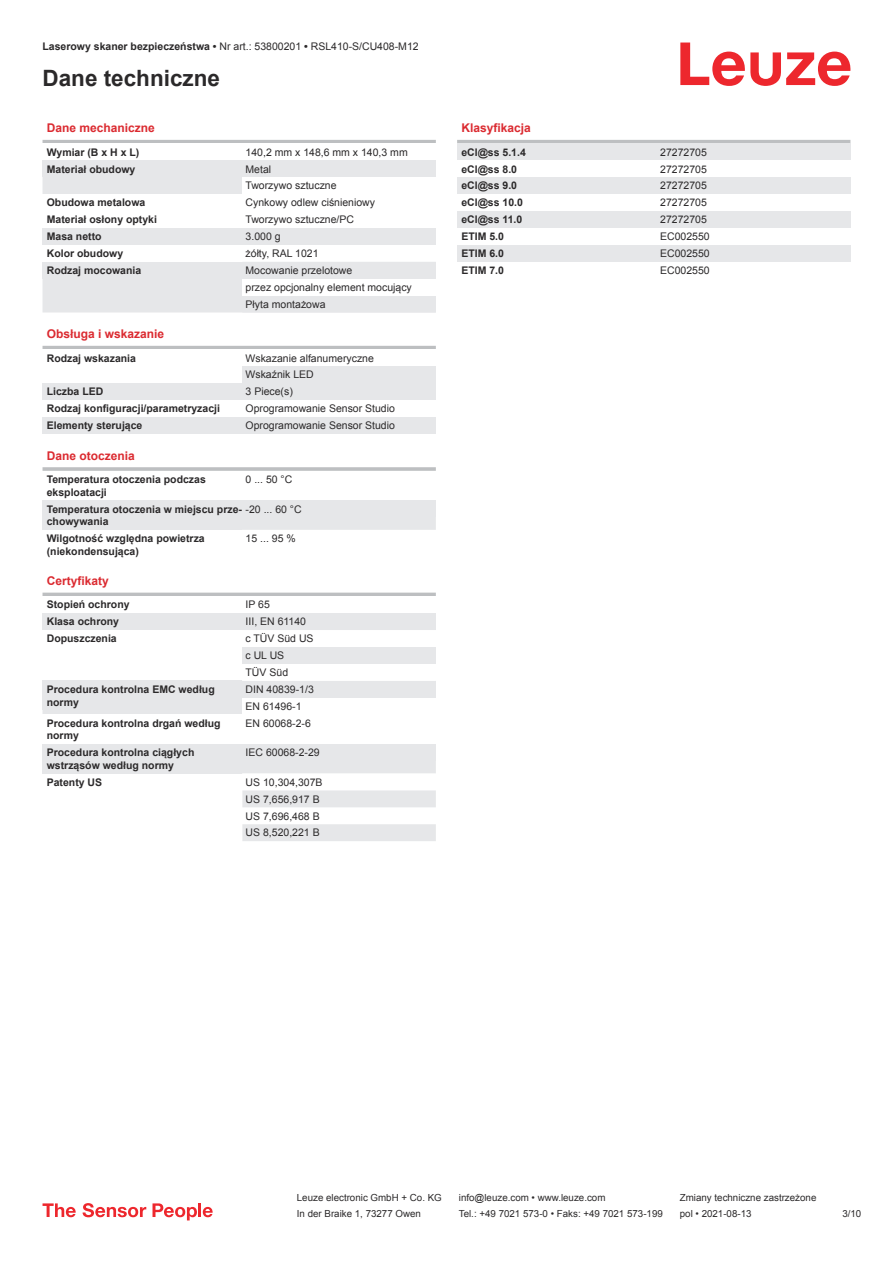
<style>
.page{position:relative;width:893px;height:1263px;background:#fff}
.page>*{position:absolute;margin:0;border:0;box-sizing:border-box;transform-origin:0 0}
.t1{font:700 22.5px "Arial";color:#2b292a}
.t2{font:700 12px "Arial";color:#db2a30}
.t3{font:700 10.5px/12.6px "Arial";color:#2b292a}
.t4{font:10.5px/17px "Arial";color:#2b292a}
.t5{font:9.75px "Arial";color:#2b292a}
.s1{font-weight:700}
.s2{font-weight:400}
</style>
<div class="page">
<svg style="left:680px;top:43px;width:170px;height:43px"></svg>
<svg style="left:43px;top:177px;width:393px;height:596px"></svg>
<hr style="left:43px;top:140px;width:393px;height:3px;background:#bdbfc1">
<div style="left:43px;top:160px;width:199px;height:17px;background:#e6e7e9"></div>
<div style="left:242px;top:160px;width:194px;height:17px;background:#e6e7e9"></div>
<div style="left:242px;top:177px;width:194px;height:17px;background:#fff"></div>
<div style="left:43px;top:194px;width:199px;height:17px;background:#fff"></div>
<div style="left:242px;top:194px;width:194px;height:17px;background:#fff"></div>
<div style="left:43px;top:211px;width:199px;height:17px;background:#fff"></div>
<div style="left:242px;top:211px;width:194px;height:17px;background:#fff"></div>
<div style="left:43px;top:228px;width:199px;height:17px;background:#e6e7e9"></div>
<div style="left:242px;top:228px;width:194px;height:17px;background:#e6e7e9"></div>
<div style="left:43px;top:245px;width:199px;height:17px;background:#fff"></div>
<div style="left:242px;top:245px;width:194px;height:17px;background:#fff"></div>
<div style="left:43px;top:262px;width:199px;height:17px;background:#e6e7e9"></div>
<div style="left:242px;top:262px;width:194px;height:50px;background:#e6e7e9"></div>
<div style="left:242px;top:279px;width:194px;height:17px;background:#fff"></div>
<div style="left:43px;top:329px;width:393px;height:19px;background:#fff"></div>
<hr style="left:43px;top:346px;width:393px;height:3px;background:#bdbfc1">
<div style="left:43px;top:349px;width:199px;height:17px;background:#fff"></div>
<div style="left:242px;top:349px;width:194px;height:17px;background:#fff"></div>
<div style="left:242px;top:366px;width:194px;height:17px;background:#e6e7e9"></div>
<div style="left:43px;top:383px;width:199px;height:17px;background:#e6e7e9"></div>
<div style="left:242px;top:383px;width:194px;height:17px;background:#e6e7e9"></div>
<div style="left:43px;top:400px;width:199px;height:17px;background:#fff"></div>
<div style="left:242px;top:400px;width:194px;height:17px;background:#fff"></div>
<div style="left:43px;top:417px;width:199px;height:17px;background:#e6e7e9"></div>
<div style="left:242px;top:417px;width:194px;height:17px;background:#e6e7e9"></div>
<div style="left:43px;top:451px;width:393px;height:18px;background:#fff"></div>
<hr style="left:43px;top:467px;width:393px;height:4px;background:#c7c9ca">
<div style="left:43px;top:471px;width:199px;height:29px;background:#fff"></div>
<div style="left:242px;top:471px;width:194px;height:17px;background:#fff"></div>
<div style="left:43px;top:500px;width:199px;height:30px;background:#e6e7e9"></div>
<div style="left:242px;top:500px;width:194px;height:17px;background:#e6e7e9"></div>
<div style="left:43px;top:530px;width:199px;height:29px;background:#fff"></div>
<div style="left:242px;top:530px;width:194px;height:17px;background:#fff"></div>
<div style="left:43px;top:576px;width:393px;height:18px;background:#fff"></div>
<hr style="left:43px;top:593px;width:393px;height:3px;background:#bdbfc1">
<div style="left:43px;top:596px;width:199px;height:17px;background:#fff"></div>
<div style="left:242px;top:596px;width:194px;height:17px;background:#fff"></div>
<div style="left:43px;top:613px;width:199px;height:17px;background:#e6e7e9"></div>
<div style="left:242px;top:613px;width:194px;height:17px;background:#e6e7e9"></div>
<div style="left:43px;top:630px;width:199px;height:17px;background:#fff"></div>
<svg style="left:242px;top:630px;width:194px;height:51px"></svg>
<div style="left:242px;top:647px;width:194px;height:17px;background:#e6e7e9"></div>
<div style="left:43px;top:681px;width:199px;height:29px;background:#e6e7e9"></div>
<div style="left:242px;top:681px;width:194px;height:17px;background:#e6e7e9"></div>
<div style="left:242px;top:698px;width:194px;height:16px;background:#fff"></div>
<div style="left:43px;top:714px;width:199px;height:30px;background:#fff"></div>
<div style="left:242px;top:714px;width:194px;height:17px;background:#fff"></div>
<div style="left:43px;top:744px;width:199px;height:29px;background:#e6e7e9"></div>
<div style="left:242px;top:744px;width:194px;height:17px;background:#e6e7e9"></div>
<svg style="left:242px;top:773px;width:194px;height:68px"></svg>
<hr style="left:457px;top:140px;width:393px;height:3px;background:#bdbfc1">
<div style="left:457px;top:143px;width:200px;height:17px;background:#e6e7e9"></div>
<div style="left:657px;top:143px;width:193px;height:17px;background:#e6e7e9"></div>
<div style="left:457px;top:177px;width:200px;height:17px;background:#e6e7e9"></div>
<div style="left:657px;top:177px;width:193px;height:17px;background:#e6e7e9"></div>
<div style="left:457px;top:211px;width:200px;height:17px;background:#e6e7e9"></div>
<div style="left:657px;top:211px;width:193px;height:17px;background:#e6e7e9"></div>
<div style="left:457px;top:245px;width:200px;height:17px;background:#e6e7e9"></div>
<div style="left:657px;top:245px;width:193px;height:17px;background:#e6e7e9"></div>
<svg style="left:43px;top:1203px;width:33px;height:14px"></svg>
<svg style="left:83px;top:1203px;width:63px;height:14px"></svg>
<svg style="left:153px;top:1203px;width:44px;height:17px"></svg>
<hr style="left:198px;top:1203px;width:3px;height:14px;background:#ed272d">
<svg style="left:203px;top:1207px;width:10px;height:10px"></svg>
<p class="t4" style="left:43px;top:39px;width:378px"><span class="s1">Laserowy skaner bezpieczeństwa •</span> Nr art.: 53800201 <span class="s1">•</span> RSL410-S/CU408-M12</p>
<h1 class="t1" style="left:43px;top:70px;width:179px">Dane techniczne</h1>
<p class="t2" style="left:47px;top:120px;width:110px">Dane mechaniczne</p>
<p class="t3" style="left:47px;top:146px;width:94px">Wymiar (B x H x L)</p>
<p class="t4" style="left:246px;top:143px;width:164px">140,2 mm x 148,6 mm x 140,3 mm</p>
<p class="t3" style="left:47px;top:163px;width:90px">Materiał obudowy</p>
<p class="t4" style="left:246px;top:160px;width:93px">Metal<br>Tworzywo sztuczne</p>
<p class="t3" style="left:47px;top:196px;width:100px">Obudowa metalowa</p>
<p class="t4" style="left:246px;top:194px;width:131px">Cynkowy odlew ciśnieniowy</p>
<p class="t3" style="left:47px;top:213px;width:112px">Materiał osłony optyki</p>
<p class="t4" style="left:246px;top:212px;width:110px">Tworzywo sztuczne/PC</p>
<p class="t3" style="left:47px;top:231px;width:56px">Masa netto</p>
<p class="t4" style="left:246px;top:228px;width:37px">3.000 g</p>
<p class="t3" style="left:47px;top:248px;width:78px">Kolor obudowy</p>
<p class="t4" style="left:246px;top:245px;width:74px">żółty, RAL 1021</p>
<p class="t3" style="left:47px;top:264px;width:96px">Rodzaj mocowania</p>
<p class="t4" style="left:246px;top:262px;width:168px">Mocowanie przelotowe<br>przez opcjonalny element mocujący<br>Płyta montażowa</p>
<p class="t2" style="left:47px;top:325px;width:119px">Obsługa i wskazanie</p>
<p class="t3" style="left:47px;top:353px;width:91px">Rodzaj wskazania</p>
<p class="t4" style="left:246px;top:349px;width:130px">Wskazanie alfanumeryczne<br>Wskaźnik LED</p>
<p class="t3" style="left:47px;top:386px;width:58px">Liczba LED</p>
<p class="t4" style="left:246px;top:383px;width:49px">3 Piece(s)</p>
<p class="t3" style="left:47px;top:402px;width:175px">Rodzaj konfiguracji/parametryzacji</p>
<p class="t4" style="left:246px;top:400px;width:151px">Oprogramowanie Sensor Studio</p>
<p class="t3" style="left:47px;top:419px;width:97px">Elementy sterujące</p>
<p class="t4" style="left:246px;top:417px;width:151px">Oprogramowanie Sensor Studio</p>
<p class="t2" style="left:47px;top:451px;width:90px">Dane otoczenia</p>
<p class="t3" style="left:47px;top:473px;width:161px">Temperatura otoczenia podczas eksploatacji</p>
<p class="t4" style="left:246px;top:472px;width:48px">0 ... 50 °C</p>
<p class="t3" style="left:47px;top:503px;width:256px">Temperatura otoczenia w miejscu prze- <span class="s2">-20 ... 60 °C </span>chowywania</p>
<p class="t3" style="left:47px;top:532px;width:160px">Wilgotność względna powietrza (niekondensująca)</p>
<p class="t4" style="left:246px;top:530px;width:52px">15 ... 95 %</p>
<p class="t2" style="left:47px;top:576px;width:64px">Certyfikaty</p>
<p class="t3" style="left:47px;top:598px;width:84px">Stopień ochrony</p>
<p class="t4" style="left:246px;top:596px;width:26px">IP 65</p>
<p class="t3" style="left:47px;top:616px;width:74px">Klasa ochrony</p>
<p class="t4" style="left:246px;top:613px;width:62px">III, EN 61140</p>
<p class="t3" style="left:47px;top:633px;width:72px">Dopuszczenia</p>
<p class="t4" style="left:246px;top:631px;width:70px">c TÜV Süd US c UL US<br>TÜV Süd</p>
<p class="t3" style="left:47px;top:683px;width:170px">Procedura kontrolna EMC według normy</p>
<p class="t4" style="left:246px;top:681px;width:70px">DIN 40839-1/3<br>EN 61496-1</p>
<p class="t3" style="left:47px;top:717px;width:175px">Procedura kontrolna drgań według normy</p>
<p class="t4" style="left:246px;top:714px;width:67px">EN 60068-2-6</p>
<p class="t3" style="left:47px;top:746px;width:149px">Procedura kontrolna ciągłych wstrząsów według normy</p>
<p class="t4" style="left:246px;top:744px;width:76px">IEC 60068-2-29</p>
<p class="t3" style="left:47px;top:776px;width:57px">Patenty US</p>
<p class="t4" style="left:246px;top:774px;width:79px">US 10,304,307B<br>US 7,656,917 B<br>US 7,696,468 B<br>US 8,520,221 B</p>
<p class="t2" style="left:461px;top:123px;width:71px">Klasyfikacja</p>
<p class="t3" style="left:461px;top:146px;width:66px">eCl@ss 5.1.4</p>
<p class="t4" style="left:660px;top:144px;width:48px">27272705</p>
<p class="t3" style="left:461px;top:163px;width:57px">eCl@ss 8.0</p>
<p class="t4" style="left:660px;top:161px;width:48px">27272705</p>
<p class="t3" style="left:461px;top:180px;width:57px">eCl@ss 9.0</p>
<p class="t4" style="left:660px;top:178px;width:48px">27272705</p>
<p class="t3" style="left:461px;top:196px;width:63px">eCl@ss 10.0</p>
<p class="t4" style="left:660px;top:195px;width:48px">27272705</p>
<p class="t3" style="left:461px;top:213px;width:63px">eCl@ss 11.0</p>
<p class="t4" style="left:660px;top:212px;width:48px">27272705</p>
<p class="t3" style="left:461px;top:230px;width:44px">ETIM 5.0</p>
<p class="t4" style="left:660px;top:228px;width:51px">EC002550</p>
<p class="t3" style="left:461px;top:247px;width:44px">ETIM 6.0</p>
<p class="t4" style="left:660px;top:245px;width:51px">EC002550</p>
<p class="t3" style="left:461px;top:264px;width:44px">ETIM 7.0</p>
<p class="t4" style="left:660px;top:262px;width:51px">EC002550</p>
<p class="t5" style="left:297px;top:1191px;width:146px">Leuze electronic GmbH + Co. KG</p>
<p class="t5" style="left:459px;top:1191px;width:148px">info@leuze.com • www.leuze.com</p>
<p class="t5" style="left:680px;top:1191px;width:138px">Zmiany techniczne zastrzeżone</p>
<p class="t5" style="left:297px;top:1210px;width:126px">In der Braike 1, 73277 Owen</p>
<p class="t5" style="left:459px;top:1207px;width:205px">Tel.: +49 7021 573-0 • Faks: +49 7021 573-199</p>
<p class="t5" style="left:680px;top:1207px;width:73px">pol • 2021-08-13</p>
<p class="t5" style="left:842px;top:1210px;width:20px">3 /10</p>
</div>
